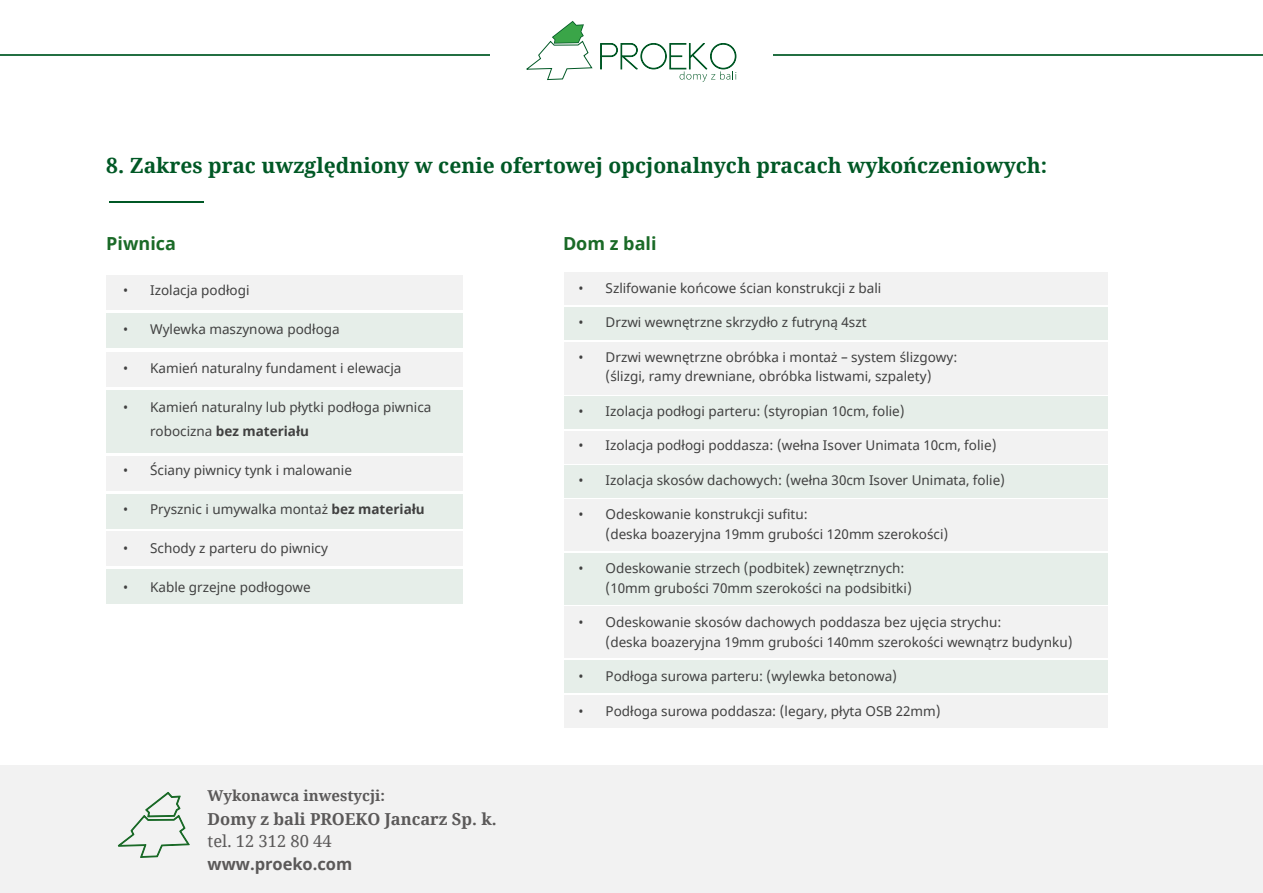
<style>
.page{position:relative;width:1263px;height:893px;background:#fff}
.page>*{position:absolute;margin:0;border:0;box-sizing:border-box;transform-origin:0 0}
.t1{font:700 21px "Noto Serif";color:#005825}
.t2{font:700 18px "Noto Sans";color:#1a6a27}
.t3{font:700 16.5px "Noto Serif";color:#5b5959}
.t4{font:700 16.5px "Noto Sans";color:#5b5959}
.t5{font:16.5px "Noto Serif";color:#5b5959}
.t6{font:700 15px "Noto Serif";color:#5b5959}
.t7{font:13.5px/19.5px "Noto Sans";color:#404040}
.s1{font-weight:700}
</style>
<div class="page">
<div style="left:106px;top:275px;width:357px;height:34px;background:#f2f2f2"></div>
<div style="left:564px;top:272px;width:544px;height:33px;background:#f2f2f2"></div>
<div style="left:564px;top:431px;width:544px;height:32px;background:#f2f2f2"></div>
<div style="left:564px;top:695px;width:544px;height:33px;background:#f2f2f2"></div>
<div style="left:564px;top:342px;width:544px;height:52px;background:#f2f2f2"></div>
<div style="left:564px;top:500px;width:544px;height:51px;background:#f2f2f2"></div>
<div style="left:564px;top:606px;width:544px;height:52px;background:#f2f2f2"></div>
<div style="left:564px;top:553px;width:544px;height:51px;background:#e6eee9"></div>
<div style="left:106px;top:456px;width:357px;height:35px;background:#f2f2f2"></div>
<div style="left:106px;top:352px;width:357px;height:34px;background:#f2f2f2"></div>
<div style="left:106px;top:531px;width:357px;height:35px;background:#f2f2f2"></div>
<div style="left:106px;top:313px;width:357px;height:34px;background:#e6eee9"></div>
<div style="left:564px;top:307px;width:544px;height:32px;background:#e6eee9"></div>
<div style="left:564px;top:396px;width:544px;height:33px;background:#e6eee9"></div>
<div style="left:564px;top:660px;width:544px;height:33px;background:#e6eee9"></div>
<div style="left:564px;top:466px;width:544px;height:32px;background:#e6eee9"></div>
<div style="left:106px;top:494px;width:357px;height:34px;background:#e6eee9"></div>
<div style="left:106px;top:569px;width:357px;height:34px;background:#e6eee9"></div>
<div style="left:106px;top:391px;width:357px;height:62px;background:#e6eee9"></div>
<hr style="left:773px;top:54px;width:490px;height:2px;background:#236f42">
<svg style="left:526px;top:21px;width:67px;height:59px"></svg>
<svg style="left:600px;top:43px;width:136px;height:39px"></svg>
<hr style="left:0;top:54px;width:490px;height:2px;background:#236f42">
<div style="left:0;top:765px;width:1263px;height:128px;background:#f2f2f2"></div>
<svg style="left:118px;top:792px;width:72px;height:66px"></svg>
<hr style="left:110px;top:201px;width:94px;height:2px;background:#005825">
<h1 class="t1" style="left:106px;top:150px;width:942px">8. Zakres prac uwzględniony w cenie ofertowej opcjonalnych pracach wykończeniowych:</h1>
<h2 class="t2" style="left:106px;top:231px;width:71px">Piwnica</h2>
<h2 class="t2" style="left:563px;top:231px;width:95px">Dom z bali</h2>
<p class="t7" style="left:123px;top:280px;width:128px">• Izolacja podłogi</p>
<p class="t7" style="left:123px;top:319px;width:218px">• Wylewka maszynowa podłoga</p>
<p class="t7" style="left:123px;top:358px;width:280px">• Kamień naturalny fundament i elewacja</p>
<p class="t7" style="left:150px;top:395px;width:283px;line-height:24px;text-indent:-27px">• Kamień naturalny lub płytki podłoga piwnica robocizna <span class="s1">bez materiału</span></p>
<p class="t7" style="left:123px;top:460px;width:230px">• Ściany piwnicy tynk i malowanie</p>
<p class="t7" style="left:123px;top:499px;width:303px">• Prysznic i umywalka montaż <span class="s1">bez materiału</span></p>
<p class="t7" style="left:123px;top:538px;width:206px">• Schody z parteru do piwnicy</p>
<p class="t7" style="left:123px;top:577px;width:189px">• Kable grzejne podłogowe</p>
<p class="t7" style="left:579px;top:278px;width:304px">• Szlifowanie końcowe ścian konstrukcji z bali</p>
<p class="t7" style="left:579px;top:312px;width:289px">• Drzwi wewnętrzne skrzydło z futryną 4szt</p>
<p class="t7" style="left:579px;top:347px;width:380px;text-align:center">• Drzwi wewnętrzne obróbka i montaż – system ślizgowy: (ślizgi, ramy drewniane, obróbka listwami, szpalety)</p>
<p class="t7" style="left:579px;top:401px;width:328px">• Izolacja podłogi parteru: (styropian 10cm, folie)</p>
<p class="t7" style="left:579px;top:435px;width:419px">• Izolacja podłogi poddasza: (wełna Isover Unimata 10cm, folie)</p>
<p class="t7" style="left:579px;top:470px;width:428px">• Izolacja skosów dachowych: (wełna 30cm Isover Unimata, folie)</p>
<p class="t7" style="left:606px;top:504px;width:344px;text-indent:-27px">• Odeskowanie konstrukcji sufitu:<br>(deska boazeryjna 19mm grubości 120mm szerokości)</p>
<p class="t7" style="left:606px;top:558px;width:308px;text-indent:-27px">• Odeskowanie strzech (podbitek) zewnętrznych: (10mm grubości 70mm szerokości na podsibitki)</p>
<p class="t7" style="left:606px;top:612px;width:468px;text-indent:-27px">• Odeskowanie skosów dachowych poddasza bez ujęcia strychu:<br>(deska boazeryjna 19mm grubości 140mm szerokości wewnątrz budynku)</p>
<p class="t7" style="left:579px;top:666px;width:320px">• Podłoga surowa parteru: (wylewka betonowa)</p>
<p class="t7" style="left:579px;top:701px;width:364px">• Podłoga surowa poddasza: (legary, płyta OSB 22mm)</p>
<p class="t6" style="left:208px;top:785px;width:179px">Wykonawca inwestycji:</p>
<p class="t3" style="left:208px;top:807px;width:291px">Domy z bali PROEKO Jancarz Sp. k.</p>
<p class="t5" style="left:208px;top:829px;width:126px">tel. 12 312 80 44</p>
<p class="t4" style="left:208px;top:852px;width:146px">www.proeko.com</p>
</div>
